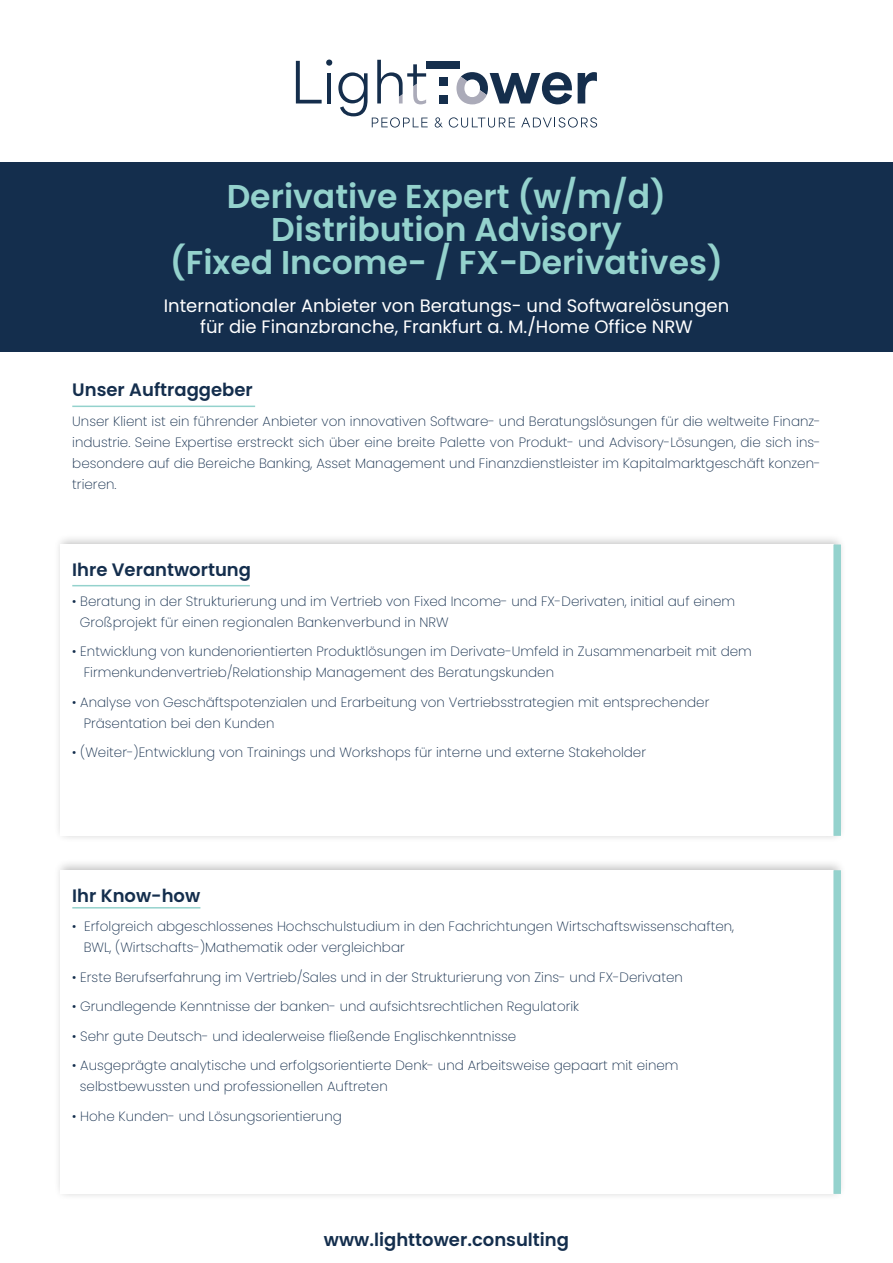
<style>
.page{position:relative;width:893px;height:1263px;background:#fff}
.page>*{position:absolute;margin:0;border:0;box-sizing:border-box;transform-origin:0 0}
.t1{font:600 33px/33px "Poppins";color:#94d2cd;text-align:center}
.t2{font:18px/21px "Poppins";color:#fff;text-align:center}
.t3{font:600 18px "Poppins";color:#142e4d}
.t4{font:200 13.5px/21px "Poppins";color:#142e4d}
</style>
<div class="page">
<svg style="left:296px;top:60px;width:36px;height:43px"></svg>
<svg style="left:578px;top:72px;width:19px;height:31px"></svg>
<svg style="left:456px;top:72px;width:116px;height:32px"></svg>
<div style="left:426px;top:61px;width:34px;height:7px;background:#152e4c"></div>
<div style="left:439px;top:77px;width:8px;height:9px;background:#152e4c"></div>
<div style="left:439px;top:95px;width:8px;height:8px;background:#152e4c"></div>
<svg style="left:338px;top:60px;width:90px;height:68px"></svg>
<svg style="left:435px;top:117px;width:8px;height:11px"></svg>
<svg style="left:449px;top:117px;width:66px;height:11px"></svg>
<svg style="left:521px;top:117px;width:76px;height:11px"></svg>
<div style="left:0;top:163px;width:893px;height:189px;background:#142e4d"></div>
<div style="left:54px;top:533px;width:792px;height:310px;background:#000;opacity:.25"></div>
<div style="left:60px;top:544px;width:773px;height:292px;background:#fff"></div>
<hr style="left:72px;top:406px;width:183px;height:1px;background:#94d2cd">
<hr style="left:72px;top:585px;width:178px;height:1px;background:#94d2cd">
<div style="left:54px;top:859px;width:792px;height:342px;background:#000;opacity:.25"></div>
<div style="left:60px;top:870px;width:773px;height:324px;background:#fff"></div>
<hr style="left:72px;top:907px;width:128px;height:1px;background:#94d2cd">
<div style="left:833px;top:544px;width:8px;height:292px;background:#94d2cd"></div>
<div style="left:833px;top:870px;width:8px;height:324px;background:#94d2cd"></div>
<h1 class="t1" style="left:170px;top:180px;width:555px">Derivative Expert (w/m/d)<br>Distribution Advisory<br>(Fixed Income- / FX-Derivatives)</h1>
<h2 class="t2" style="left:164px;top:295px;width:567px">Internationaler Anbieter von Beratungs- und Softwarelösungen für die Finanzbranche, Frankfurt a. M./Home Office NRW</h2>
<h2 class="t3" style="left:72px;top:379px;width:182px">Unser Auftraggeber</h2>
<p class="t4" style="left:72px;top:411px;width:750px;text-align:justify">Unser Klient ist ein führender Anbieter von innovativen Software- und Beratungslösungen für die weltweite Finanz&shy;industrie. Seine Expertise erstreckt sich über eine breite Palette von Produkt- und Advisory-Lösungen, die sich ins&shy;besondere auf die Bereiche Banking, Asset Management und Finanzdienstleister im Kapitalmarktgeschäft konzen&shy;trieren.</p>
<h2 class="t3" style="left:72px;top:559px;width:180px">Ihre Verantwortung</h2>
<p class="t4" style="left:80px;top:590px;width:657px;text-indent:-8px">• Beratung in der Strukturierung und im Vertrieb von Fixed Income- und FX-Derivaten, initial auf einem<br>Großprojekt für einen regionalen Bankenverbund in NRW</p>
<p class="t4" style="left:84px;top:641px;width:670px;text-indent:-11px">• Entwicklung von kundenorientierten Produktlösungen im Derivate-Umfeld in Zusammenarbeit mit dem<br>Firmenkundenvertrieb/Relationship Management des Beratungskunden</p>
<p class="t4" style="left:84px;top:691px;width:627px;text-indent:-11px">• Analyse von Geschäftspotenzialen und Erarbeitung von Vertriebsstrategien mit entsprechender<br>Präsentation bei den Kunden</p>
<p class="t4" style="left:72px;top:742px;width:575px">• (Weiter-)Entwicklung von Trainings und Workshops für interne und externe Stakeholder</p>
<h2 class="t3" style="left:72px;top:885px;width:130px">Ihr Know-how</h2>
<p class="t4" style="left:84px;top:916px;width:652px;text-indent:-11px">• Erfolgreich abgeschlossenes Hochschulstudium in den Fachrichtungen Wirtschaftswissenschaften,<br>BWL, (Wirtschafts-)Mathematik oder vergleichbar</p>
<p class="t4" style="left:72px;top:967px;width:612px">• Erste Berufserfahrung im Vertrieb/Sales und in der Strukturierung von Zins- und FX-Derivaten</p>
<p class="t4" style="left:72px;top:996px;width:508px">• Grundlegende Kenntnisse der banken- und aufsichtsrechtlichen Regulatorik</p>
<p class="t4" style="left:72px;top:1026px;width:446px">• Sehr gute Deutsch- und idealerweise fließende Englischkenntnisse</p>
<p class="t4" style="left:80px;top:1055px;width:600px;text-indent:-8px">• Ausgeprägte analytische und erfolgsorientierte Denk- und Arbeitsweise gepaart mit einem selbstbewussten und professionellen Auftreten</p>
<p class="t4" style="left:72px;top:1106px;width:271px">• Hohe Kunden- und Lösungsorientierung</p>
<h2 class="t3" style="left:324px;top:1229px;width:247px">www.lighttower.consulting</h2>
</div>
